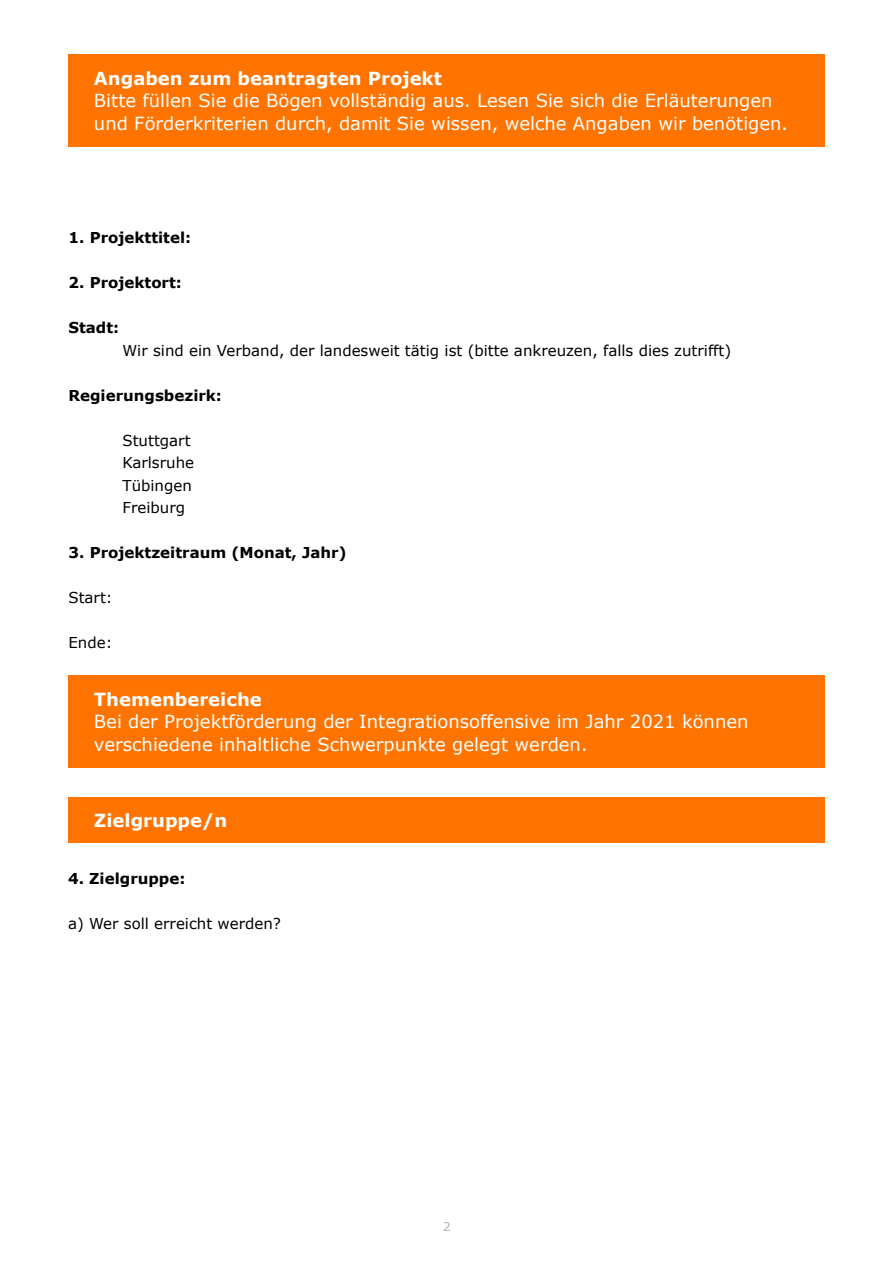
<style>
.page{position:relative;width:893px;height:1263px;background:#fff}
.page>*{position:absolute;margin:0;border:0;box-sizing:border-box;transform-origin:0 0}
.t1{font:18px/22.5px "Verdana";color:#fff}
.t2{font:700 18px "Verdana";color:#fff}
.t3{font:15px/22.5px "Verdana";color:#000}
.t4{font:700 15px "Verdana";color:#000}
.t5{font:12px "Verdana";color:#b3b2b2}
</style>
<div class="page">
<div style="left:68px;top:54px;width:757px;height:92px;background:#ff7300"></div>
<div style="left:68px;top:675px;width:757px;height:92px;background:#ff7300"></div>
<div style="left:68px;top:797px;width:757px;height:45px;background:#ff7300"></div>
<p class="t2" style="left:94px;top:66px;width:349px">Angaben zum beantragten Projekt</p>
<p class="t1" style="left:94px;top:90px;width:696px">Bitte füllen Sie die Bögen vollständig aus. Lesen Sie sich die Erläuterungen und Förderkriterien durch, damit Sie wissen, welche Angaben wir benötigen.</p>
<p class="t4" style="left:68px;top:228px;width:124px">1. Projekttitel:</p>
<p class="t4" style="left:68px;top:273px;width:115px">2. Projektort:</p>
<p class="t4" style="left:68px;top:318px;width:52px">Stadt:</p>
<p class="t3" style="left:122px;top:339px;width:610px">Wir sind ein Verband, der landesweit tätig ist (bitte ankreuzen, falls dies zutrifft)</p>
<p class="t4" style="left:68px;top:385px;width:155px">Regierungsbezirk:</p>
<p class="t3" style="left:122px;top:429px;width:73px">Stuttgart<br>Karlsruhe<br>Tübingen<br>Freiburg</p>
<p class="t4" style="left:68px;top:543px;width:280px">3. Projektzeitraum (Monat, Jahr)</p>
<p class="t3" style="left:68px;top:587px;width:46px">Start:</p>
<p class="t3" style="left:68px;top:632px;width:46px">Ende:</p>
<p class="t2" style="left:94px;top:687px;width:169px">Themenbereiche</p>
<p class="t1" style="left:94px;top:711px;width:656px">Bei der Projektförderung der Integrationsoffensive im Jahr 2021 können verschiedene inhaltliche Schwerpunkte gelegt werden.</p>
<p class="t2" style="left:94px;top:809px;width:135px">Zielgruppe/n</p>
<p class="t4" style="left:68px;top:869px;width:119px">4. Zielgruppe:</p>
<p class="t3" style="left:68px;top:912px;width:215px">a) Wer soll erreicht werden?</p>
<p class="t5" style="left:443px;top:1219px;width:9px">2</p>
</div>
